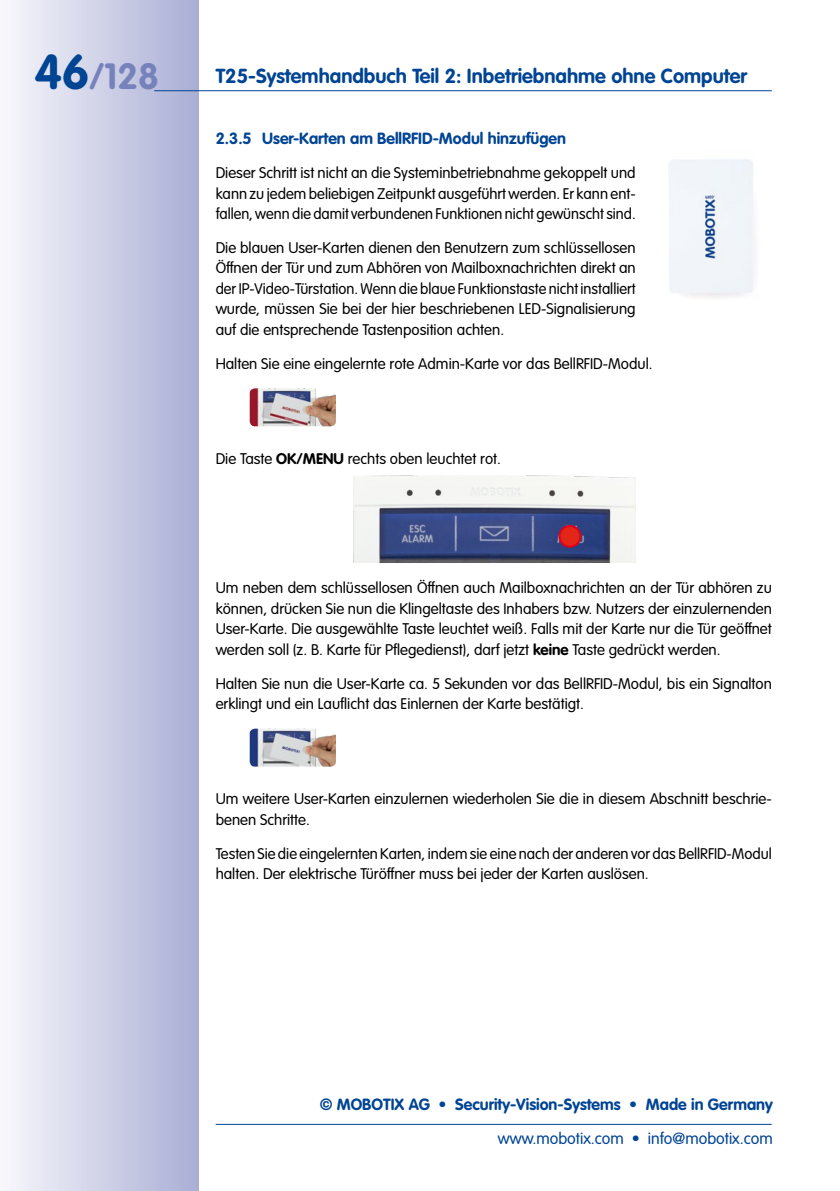
<style>
.page{position:relative;width:840px;height:1191px;background:#fff}
.page>*{position:absolute;margin:0;border:0;box-sizing:border-box;transform-origin:0 0}
.t1{font:700 36px "VAG Rounded LT Pro";color:#7683bb}
.t2{font:700 20px "VAG Rounded LT Pro";color:#004494}
.t3{font:700 16px "VAG Rounded LT Pro";color:#004494}
.t4{font:300 16px "VAG Rounded LT Pro";color:#004494}
.t5{font:300 15.2px/20.4px "VAG Rounded LT Pro";color:#000;text-align:justify}
.s1{font-size:48px;color:#004494}
.s2{font-weight:700}
</style>
<div class="page">
<div style="left:0;top:0;width:198px;height:1191px;background:linear-gradient(to right,#f8f8fc,#aaafd5)"></div>
<hr style="left:154px;top:90px;width:617px;height:1px;background:#004494">
<hr style="left:215px;top:1123px;width:556px;height:1px;background:#004494">
<img style="left:669px;top:160px;width:86px;height:138px">
<img style="left:249px;top:388px;width:87px;height:38px">
<img style="left:353px;top:475px;width:281px;height:88px">
<div style="left:559px;top:526px;width:21px;height:20px;background:#e42618;border-radius:50%"></div>
<div style="left:558px;top:525px;width:23px;height:22px;border:2px solid #e2001a;border-radius:50%"></div>
<img style="left:249px;top:728px;width:87px;height:38px">
<h1 class="t1" style="left:34px;top:54px;width:126px"><span class="s1">46</span>/128</h1>
<h2 class="t2" style="left:215px;top:63px;width:533px">T25-Systemhandbuch Teil 2: Inbetriebnahme ohne Computer</h2>
<p class="t3" style="left:215px;top:128px;width:352px">2.3.5 User-Karten am BellRFID-Modul hinzufügen</p>
<p class="t5" style="left:215px;top:163px;width:421px">Dieser Schritt ist nicht an die Systeminbetriebnahme gekoppelt und kann zu jedem beliebigen Zeitpunkt ausgeführt werden. Er kann ent&shy;fallen, wenn die damit verbundenen Funktionen nicht gewünscht sind.</p>
<p class="t5" style="left:215px;top:238px;width:421px">Die blauen User-Karten dienen den Benutzern zum schlüssellosen Öffnen der Tür und zum Abhören von Mailboxnachrichten direkt an der IP-Video-Türstation. Wenn die blaue Funktionstaste nicht installiert wurde, müssen Sie bei der hier beschriebenen LED-Signalisierung auf die entsprechende Tastenposition achten.</p>
<p class="t5" style="left:215px;top:353px;width:438px">Halten Sie eine eingelernte rote Admin-Karte vor das BellRFID-Modul.</p>
<p class="t5" style="left:215px;top:449px;width:286px">Die Taste <span class="s2">OK/MENU</span> rechts oben leuchtet rot.</p>
<p class="t5" style="left:215px;top:578px;width:557px">Um neben dem schlüssellosen Öffnen auch Mailboxnachrichten an der Tür abhören zu können, drücken Sie nun die Klingeltaste des Inhabers bzw. Nutzers der einzulernenden User-Karte. Die ausgewählte Taste leuchtet weiß. Falls mit der Karte nur die Tür geöffnet werden soll (z. B. Karte für Pflegedienst), darf jetzt <span class="s2">keine</span> Taste gedrückt werden.</p>
<p class="t5" style="left:215px;top:673px;width:557px">Halten Sie nun die User-Karte ca. 5 Sekunden vor das BellRFID-Modul, bis ein Signalton erklingt und ein Lauflicht das Einlernen der Karte bestätigt.</p>
<p class="t5" style="left:215px;top:789px;width:557px">Um weitere User-Karten einzulernen wiederholen Sie die in diesem Abschnitt beschrie&shy;benen Schritte.</p>
<p class="t5" style="left:215px;top:843px;width:557px">Testen Sie die eingelernten Karten, indem sie eine nach der anderen vor das BellRFID-Modul halten. Der elektrische Türöffner muss bei jeder der Karten auslösen.</p>
<p class="t3" style="left:319px;top:1094px;width:454px">© MOBOTIX AG • Security-Vision-Systems • Made in Germany</p>
<p class="t4" style="left:497px;top:1129px;width:276px">www.mobotix.com • info@mobotix.com</p>
</div>
